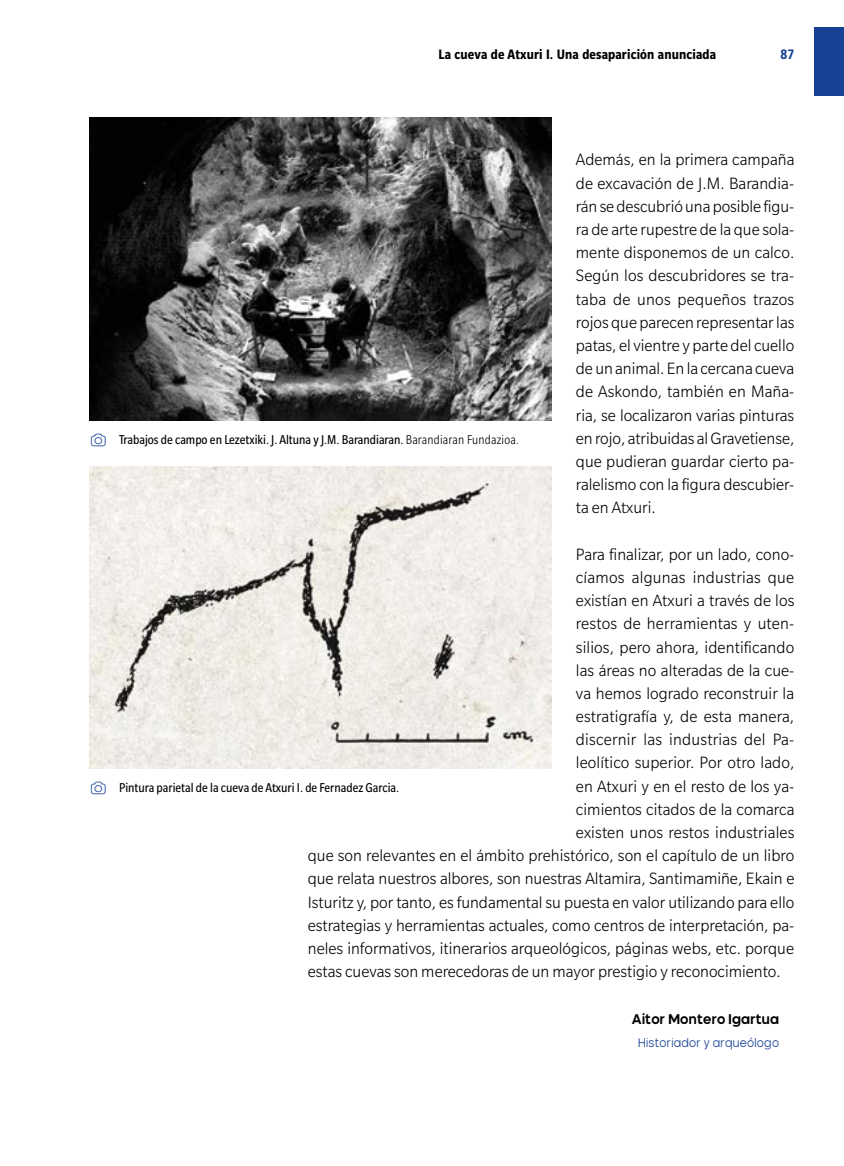
<style>
.page{position:relative;width:844px;height:1166px;background:#fff}
.page>*{position:absolute;margin:0;border:0;box-sizing:border-box;transform-origin:0 0}
.t1{font:300 17.85px/23.3px "Slate Pro";color:#000;text-align:justify;scale:.96 1}
.t2{font:700 condensed 14.88px "Slate Pro";letter-spacing:.01em;color:#000}
.t3{font:700 condensed 14.88px "Slate Pro";color:#164194}
.t4{font:condensed 14px "Slate Pro";color:#000}
.t5{font:700 14px "Nominee";letter-spacing:-.03em;color:#000;scale:.95 1}
.t6{font:300 12.25px "Nominee";letter-spacing:-.03em;color:#164194;scale:.9 1}
.s1{font-weight:300}
</style>
<div class="page">
<img style="left:89px;top:118px;width:462px;height:302px">
<img style="left:89px;top:467px;width:462px;height:301px">
<div style="left:814px;top:28px;width:29px;height:68px;background:#164194"></div>
<p class="t2" style="left:438px;top:47px;width:279px">La cueva de Atxuri I. Una desaparición anunciada</p>
<p class="t3" style="left:780px;top:47px;width:15px">87</p>
<p class="t1" style="left:575px;top:148px;width:229px">Además, en la primera campaña de excavación de J.M. Barandia&shy;rán se descubrió una posible figu&shy;ra de arte rupestre de la que sola&shy;mente disponemos de un calco.<br>Según los descubridores se tra&shy;taba de unos pequeños trazos rojos que parecen representar las patas, el vientre y parte del cuello de un animal. En la cercana cueva de Askondo, también en Maña&shy;ria, se localizaron varias pinturas en rojo, atribuidas al Gravetiense, que pudieran guardar cierto pa&shy;ralelismo con la figura descubier&shy;ta en Atxuri.</p>
<p class="t1" style="left:575px;top:542px;width:229px">Para finalizar, por un lado, cono-</p>
<p class="t1" style="left:575px;top:565px;width:229px">cíamos algunas industrias que</p>
<p class="t1" style="left:575px;top:589px;width:229px">existían en Atxuri a través de los</p>
<p class="t1" style="left:575px;top:612px;width:229px">restos de herramientas y uten-</p>
<p class="t1" style="left:575px;top:635px;width:229px">silios, pero ahora, identificando</p>
<p class="t1" style="left:575px;top:658px;width:229px">las áreas no alteradas de la cue-</p>
<p class="t1" style="left:575px;top:681px;width:229px">va hemos logrado reconstruir la</p>
<p class="t1" style="left:575px;top:705px;width:229px">estratigrafía y, de esta manera,</p>
<p class="t1" style="left:575px;top:728px;width:229px">discernir las industrias del Pa-</p>
<p class="t1" style="left:575px;top:751px;width:229px">leolítico superior. Por otro lado,</p>
<p class="t1" style="left:575px;top:774px;width:229px">en Atxuri y en el resto de los ya-</p>
<p class="t1" style="left:575px;top:797px;width:229px">cimientos citados de la comarca</p>
<p class="t1" style="left:575px;top:820px;width:229px">existen unos restos industriales</p>
<p class="t1" style="left:308px;top:844px;width:508px">que son relevantes en el ámbito prehistórico, son el capítulo de un libro</p>
<p class="t1" style="left:308px;top:867px;width:508px">que relata nuestros albores, son nuestras Altamira, Santimamiñe, Ekain e</p>
<p class="t1" style="left:308px;top:890px;width:508px">Isturitz y, por tanto, es fundamental su puesta en valor utilizando para ello</p>
<p class="t1" style="left:308px;top:913px;width:508px">estrategias y herramientas actuales, como centros de interpretación, pa-</p>
<p class="t1" style="left:308px;top:936px;width:508px">neles informativos, itinerarios arqueológicos, páginas webs, etc. porque</p>
<p class="t1" style="left:308px;top:960px;width:494px">estas cuevas son merecedoras de un mayor prestigio y reconocimiento.</p>
<p class="t5" style="left:631px;top:1010px;width:157px">Aitor Montero Igartua</p>
<p class="t6" style="left:637px;top:1035px;width:159px">Historiador y arqueólogo</p>
<p class="t4" style="left:119px;top:432px;width:401px">Trabajos de campo en Lezetxiki. J. Altuna y J.M. Barandiaran. <span class="s1">Barandiaran Fundazioa.</span></p>
<p class="t4" style="left:119px;top:780px;width:281px">Pintura parietal de la cueva de Atxuri I. de Fernadez Garcia.</p>
</div>
